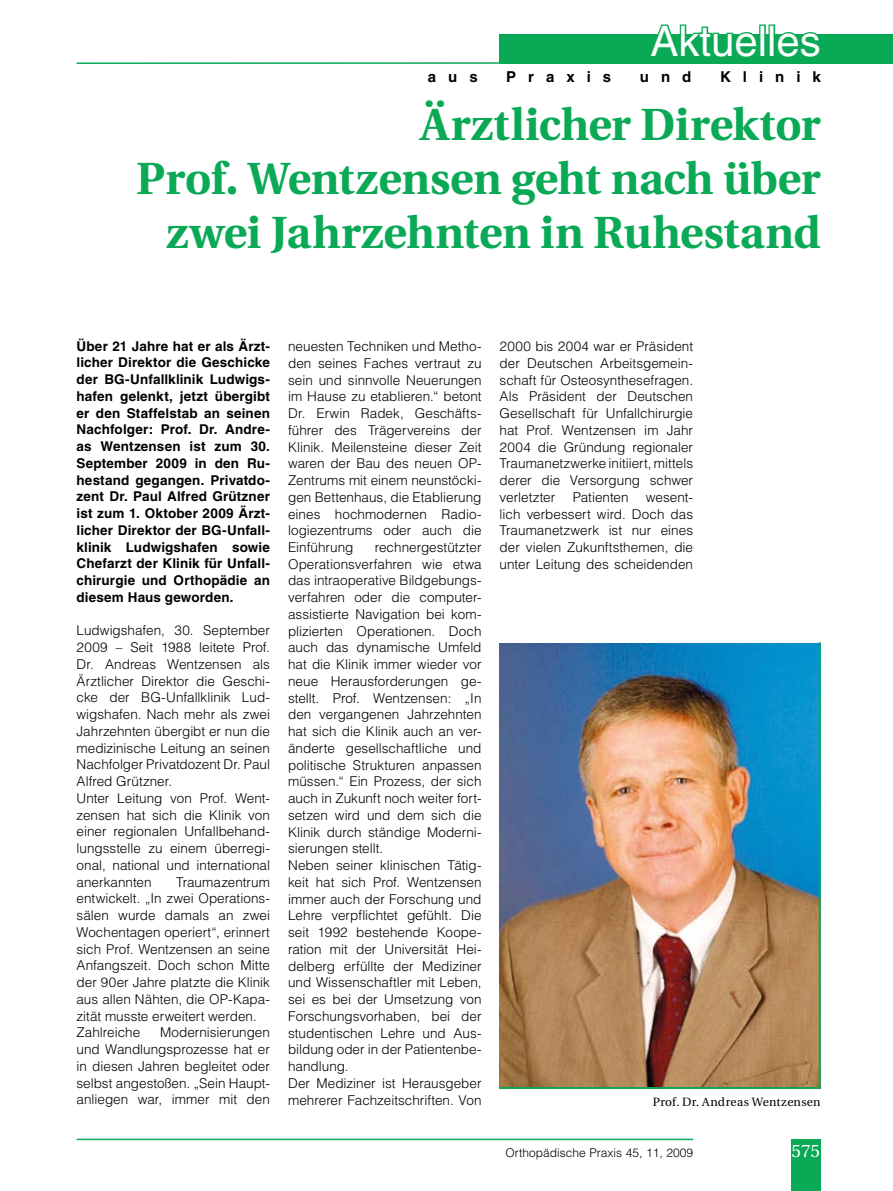
<style>
.page{position:relative;width:893px;height:1191px;background:#fff}
.page>*{position:absolute;margin:0;border:0;box-sizing:border-box;transform-origin:0 0}
.t1{font:700 45px/54px "Utopia";letter-spacing:-.01em;color:#09a956;text-align:right}
.t2{font:42px "Helvetica";color:#fff}
.t3{font:18px "Utopia";color:#fff}
.t4{font:700 15px "Helvetica";letter-spacing:.8em;color:#000}
.t5{font:300 13.5px/16.8px "Helvetica";color:#000;text-align:justify}
.t6{font:700 13.5px/16.8px "Helvetica";letter-spacing:.01em;color:#000;text-align:justify}
.t7{font:300 12px "Helvetica";color:#000}
.t8{font:12px "Utopia";letter-spacing:.02em;color:#000}
</style>
<div class="page">
<hr style="left:77px;top:1138px;width:616px;height:2px;background:#09a956">
<div style="left:791px;top:1138px;width:30px;height:53px;background:#09a956"></div>
<div style="left:500px;top:34px;width:393px;height:30px;background:#09a956"></div>
<hr style="left:77px;top:62px;width:807px;height:2px;background:#09a956">
<svg style="left:657px;top:24px;width:96px;height:10px"></svg>
<div style="left:759px;top:24px;width:7px;height:34px;border:3px solid #09a956"></div>
<div style="left:768px;top:24px;width:7px;height:34px;border:3px solid #09a956"></div>
<svg style="left:775px;top:31px;width:42px;height:3px"></svg>
<img style="left:499px;top:642px;width:322px;height:447px">
<h2 class="t2" style="left:650px;top:17px;width:172px">Aktuelles</h2>
<p class="t4" style="left:428px;top:67px;width:51px">aus</p>
<p class="t4" style="left:506px;top:67px;width:107px">Praxis</p>
<p class="t4" style="left:640px;top:67px;width:53px">und</p>
<p class="t4" style="left:720px;top:67px;width:102px">Klinik</p>
<h1 class="t1" style="left:136px;top:98px;width:686px">Ärztlicher Direktor<br>Prof. Wentzensen geht nach über zwei Jahrzehnten in Ruhestand</h1>
<p class="t6" style="left:77px;top:337px;width:195px">Über 21 Jahre hat er als Ärzt&shy;licher Direktor die Geschicke der BG-Unfallklinik Ludwigs&shy;hafen gelenkt, jetzt übergibt er den Staffelstab an seinen Nachfolger: Prof. Dr. Andre&shy;as Wentzensen ist zum 30.<br>September 2009 in den Ru&shy;hestand gegangen. Privatdo&shy;zent Dr. Paul Alfred Grützner ist zum 1. Oktober 2009 Ärzt&shy;licher Direktor der BG-Unfall&shy;klinik Ludwigshafen sowie Chefarzt der Klinik für Unfall&shy;chirurgie und Orthopädie an diesem Haus geworden.</p>
<p class="t5" style="left:77px;top:622px;width:195px;text-align:left">Ludwigshafen, 30. September<br>2009 – Seit 1988 leitete Prof.<br>Dr. Andreas Wentzensen als<br>Ärztlicher Direktor die Geschi&shy;cke der BG-Unfallklinik Lud&shy;wigshafen. Nach mehr als zwei<br>Jahrzehnten übergibt er nun die medizinische Leitung an seinen<br>Nachfolger Privatdozent Dr. Paul<br>Alfred Grützner.<br>Unter Leitung von Prof. Went&shy;zensen hat sich die Klinik von einer regionalen Unfallbehand&shy;lungsstelle zu einem überregi&shy;onal, national und international anerkannten</p>
<p class="t5" style="left:77px;top:873px;width:195px;text-align:left;text-indent:100px">Traumazentrum entwickelt. „In zwei Operations&shy;sälen wurde damals an zwei<br>Wochentagen operiert“, erinnert sich Prof. Wentzensen an seine<br>Anfangszeit. Doch schon Mitte der 90er Jahre platzte die Klinik aus allen Nähten, die OP-Kapa&shy;zität musste erweitert werden.<br>Zahlreiche</p>
<p class="t5" style="left:77px;top:1024px;width:195px;text-indent:84px">Modernisierungen und Wandlungsprozesse hat er in diesen Jahren begleitet oder selbst angestoßen. „Sein Haupt&shy;anliegen war, immer mit den</p>
<p class="t5" style="left:288px;top:338px;width:195px">neuesten Techniken und Metho&shy;den seines Faches vertraut zu sein und sinnvolle Neuerungen im Hause zu etablieren.“ betont Dr. Erwin Radek, Geschäfts&shy;führer des Trägervereins der Klinik. Meilensteine dieser Zeit waren der Bau des neuen OP-Zentrums mit einem neunstöcki&shy;gen Bettenhaus, die Etablierung eines hochmodernen Radio&shy;logiezentrums oder auch die Einführung</p>
<p class="t5" style="left:288px;top:538px;width:195px;text-align:left;text-indent:87px">rechnergestützter<br>Operationsverfahren wie etwa das intraoperative Bildgebungs&shy;verfahren oder die computer&shy;assistierte Navigation bei kom&shy;plizierten Operationen. Doch auch das dynamische Umfeld hat die Klinik immer wieder vor neue Herausforderungen ge&shy;stellt. Prof. Wentzensen: „In den vergangenen Jahrzehnten hat sich die Klinik auch an ver&shy;änderte gesellschaftliche und politische Strukturen anpassen müssen.“ Ein Prozess, der sich auch in Zukunft noch weiter fort&shy;setzen wird und dem sich die<br>Klinik durch ständige Moderni&shy;sierungen stellt.<br>Neben seiner klinischen Tätig&shy;keit hat sich Prof. Wentzensen immer auch der Forschung und<br>Lehre verpflichtet gefühlt. Die seit 1992 bestehende Koope&shy;ration mit der Universität Hei&shy;delberg erfüllte der Mediziner und Wissenschaftler mit Leben, sei es bei der Umsetzung von<br>Forschungsvorhaben, bei der studentischen Lehre und Aus&shy;bildung oder in der Patientenbe&shy;handlung.<br>Der Mediziner ist Herausgeber mehrerer Fachzeitschriften. Von</p>
<p class="t5" style="left:500px;top:338px;width:195px">2000 bis 2004 war er Präsident der Deutschen Arbeitsgemein&shy;schaft für Osteosynthesefragen.<br>Als Präsident der Deutschen Gesellschaft für Unfallchirurgie hat Prof. Wentzensen im Jahr 2004 die Gründung regionaler Traumanetzwerke initiiert, mittels derer die Versorgung schwer verletzter</p>
<p class="t5" style="left:573px;top:488px;width:57px">Patienten</p>
<p class="t5" style="left:500px;top:488px;width:195px;text-indent:146px">wesent&shy;lich verbessert wird. Doch das Traumanetzwerk ist nur eines der vielen Zukunftsthemen, die unter Leitung des scheidenden</p>
<p class="t8" style="left:653px;top:1095px;width:169px">Prof. Dr. Andreas Wentzensen</p>
<p class="t7" style="left:505px;top:1145px;width:189px">Orthopädische Praxis 45, 11, 2009</p>
<h3 class="t3" style="left:791px;top:1140px;width:30px">575</h3>
</div>
